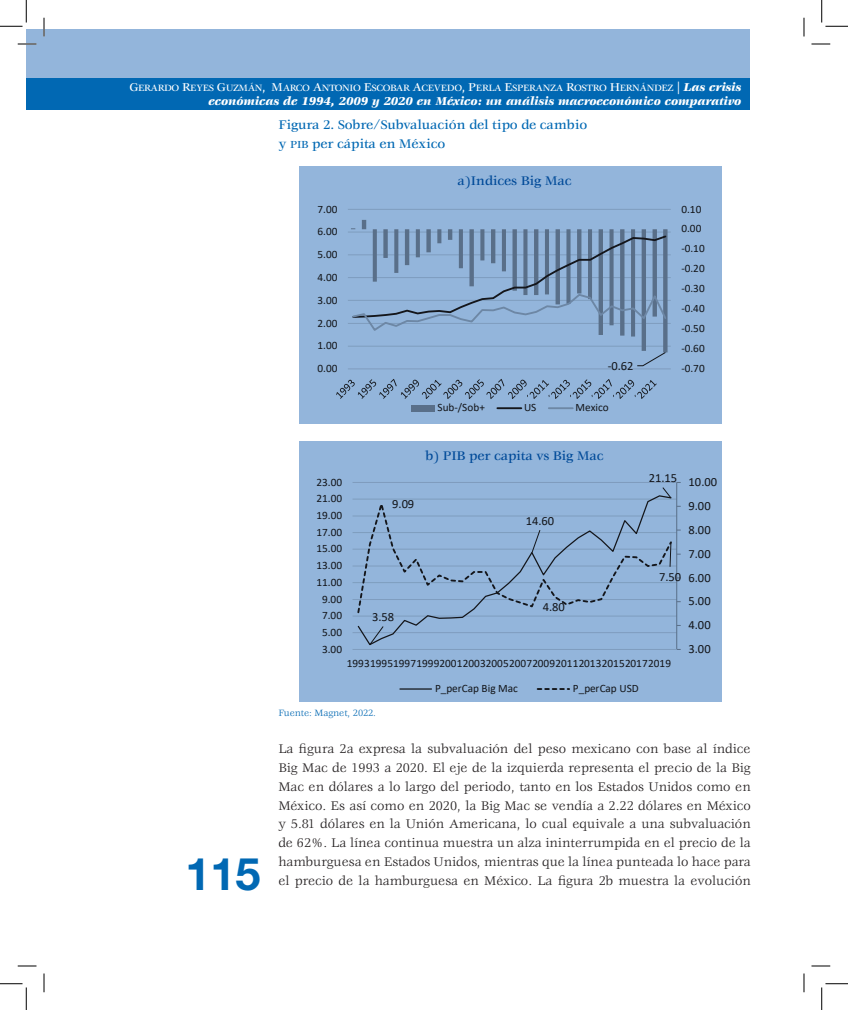
<style>
.page{position:relative;width:848px;height:1010px;background:#fff}
.page>*{position:absolute;margin:0;border:0;box-sizing:border-box;transform-origin:0 0}
.t1{font:700 45px "Helvetica Neue LT Std";color:#0168b3}
.TXT_01{font:13.75px/18.8px "Veljovic Std";color:#231f20;text-align:justify}
.SUBTITULOS{font:500 13.75px "Veljovic";letter-spacing:-.01em;color:#0168b3}
.t2{font:italic 900 12.5px "Veljovic Std";letter-spacing:-.01em;color:#fff}
.t3{font:12.5px "Calibri";letter-spacing:-.005em;color:#231f20}
.t4{font:11.25px "Calibri";color:#231f20}
.t5{font:10px "Veljovic Medium SC800";letter-spacing:-.03em;color:#fff}
.FUENTE{font:10px "Veljovic Std";letter-spacing:-.01em;color:#0168b3}
.s1{font-size:12.5px}
.s2{font-family:"Veljovic";font-weight:500;font-size:12.5px}
.s3{font-family:"Veljovic Std";font-weight:900;font-style:italic;font-size:12.5px}
.s4{font-size:11.25px}
</style>
<div class="page">
<div style="left:26px;top:29px;width:723px;height:56px;background:#93b5db"></div>
<div style="left:26px;top:78px;width:723px;height:32px;background:#0168b3"></div>
<svg style="left:299px;top:166px;width:422px;height:257px;background:#8cadd1"></svg>
<svg style="left:299px;top:441px;width:422px;height:260px;background:#90b1d7"></svg>
<svg style="left:18px;top:43px;width:18px;height:2px"></svg>
<svg style="left:811px;top:43px;width:18px;height:2px"></svg>
<svg style="left:18px;top:965px;width:18px;height:1px"></svg>
<svg style="left:811px;top:965px;width:18px;height:1px"></svg>
<svg style="left:43px;top:18px;width:2px;height:18px"></svg>
<svg style="left:43px;top:973px;width:2px;height:18px"></svg>
<svg style="left:803px;top:18px;width:1px;height:18px"></svg>
<svg style="left:803px;top:973px;width:1px;height:18px"></svg>
<svg style="left:0;top:0;width:27px;height:27px"></svg>
<svg style="left:0;top:983px;width:27px;height:26px"></svg>
<svg style="left:821px;top:0;width:26px;height:27px"></svg>
<svg style="left:821px;top:983px;width:26px;height:26px"></svg>
<p class="t5" style="left:129px;top:82px;width:613px"><span class="s1">G</span>ERARDO <span class="s1">R</span>EYES <span class="s1">G</span>UZMÁN<span class="s1">, M</span>ARCO <span class="s1">A</span>NTONIO <span class="s1">E</span>SCOBAR <span class="s1">A</span>CEVEDO<span class="s1">, P</span>ERLA <span class="s1">E</span>SPERANZA <span class="s1">R</span>OSTRO <span class="s1">H</span>ERNÁNDEZ <span class="s2">|</span> <span class="s3">Las crisis</span></p>
<p class="t2" style="left:208px;top:94px;width:534px">económicas de 1994, 2009 y 2020 en México: un análisis macroeconómico comparativo</p>
<p class="SUBTITULOS" style="left:278px;top:117px;width:310px">Figura 2. Sobre/Subvaluación del tipo de cambio</p>
<p class="SUBTITULOS" style="left:278px;top:136px;width:168px">y <span class="s4">PIB</span> per cápita en México</p>
<p class="SUBTITULOS" style="left:457px;top:173px;width:115px">a)Indices Big Mac</p>
<h1 class="t1" style="left:185px;top:845px;width:77px">115</h1>
<p class="t4" style="left:317px;top:201px;width:22px">7.00</p>
<p class="t4" style="left:681px;top:201px;width:22px">0.10</p>
<p class="t4" style="left:317px;top:224px;width:22px">6.00</p>
<p class="t4" style="left:681px;top:221px;width:22px">0.00</p>
<p class="t4" style="left:317px;top:246px;width:22px">5.00</p>
<p class="t4" style="left:681px;top:241px;width:25px">-0.10</p>
<p class="t4" style="left:317px;top:269px;width:22px">4.00</p>
<p class="t4" style="left:681px;top:261px;width:25px">-0.20</p>
<p class="t4" style="left:681px;top:281px;width:25px">-0.30</p>
<p class="t4" style="left:317px;top:292px;width:22px">3.00</p>
<p class="t4" style="left:681px;top:300px;width:25px">-0.40</p>
<p class="t4" style="left:317px;top:315px;width:22px">2.00</p>
<p class="t4" style="left:681px;top:320px;width:25px">-0.50</p>
<p class="t4" style="left:317px;top:337px;width:22px">1.00</p>
<p class="t4" style="left:681px;top:340px;width:25px">-0.60</p>
<p class="t4" style="left:317px;top:360px;width:22px">0.00</p>
<p class="t3" style="left:607px;top:357px;width:27px">-0.62</p>
<p class="t4" style="left:681px;top:360px;width:25px">-0.70</p>
<p class="t4" style="left:437px;top:400px;width:49px">Sub-/Sob+</p>
<p class="t4" style="left:524px;top:400px;width:14px">US</p>
<p class="t4" style="left:575px;top:400px;width:35px">Mexico</p>
<p class="SUBTITULOS" style="left:425px;top:448px;width:180px">b) PIB per capita vs Big Mac</p>
<p class="t4" style="left:316px;top:474px;width:27px">23.00</p>
<p class="t3" style="left:648px;top:469px;width:30px">21.15</p>
<p class="t3" style="left:688px;top:473px;width:30px">10.00</p>
<p class="t4" style="left:316px;top:490px;width:27px">21.00</p>
<p class="t4" style="left:316px;top:507px;width:27px">19.00</p>
<p class="t4" style="left:316px;top:524px;width:27px">17.00</p>
<p class="t3" style="left:392px;top:495px;width:23px">9.09</p>
<p class="t3" style="left:525px;top:512px;width:30px">14.60</p>
<p class="t3" style="left:688px;top:497px;width:24px">9.00</p>
<p class="t3" style="left:688px;top:521px;width:24px">8.00</p>
<p class="t4" style="left:316px;top:541px;width:27px">15.00</p>
<p class="t3" style="left:688px;top:544px;width:24px">7.00</p>
<p class="t4" style="left:316px;top:557px;width:27px">13.00</p>
<p class="t4" style="left:316px;top:574px;width:27px">11.00</p>
<p class="t3" style="left:659px;top:567px;width:23px">7.50</p>
<p class="t3" style="left:688px;top:568px;width:24px">6.00</p>
<p class="t4" style="left:322px;top:591px;width:22px">9.00</p>
<p class="t4" style="left:322px;top:607px;width:22px">7.00</p>
<p class="t4" style="left:322px;top:624px;width:22px">5.00</p>
<p class="t3" style="left:372px;top:608px;width:23px">3.58</p>
<p class="t3" style="left:542px;top:597px;width:23px">4.80</p>
<p class="t3" style="left:688px;top:592px;width:24px">5.00</p>
<p class="t3" style="left:688px;top:616px;width:24px">4.00</p>
<p class="t4" style="left:322px;top:641px;width:22px">3.00</p>
<p class="t3" style="left:688px;top:640px;width:24px">3.00</p>
<p class="t4" style="left:347px;top:655px;width:325px">19931995199719992001200320052007200920112013201520172019</p>
<p class="t4" style="left:435px;top:680px;width:84px">P_perCap Big Mac</p>
<p class="t4" style="left:572px;top:680px;width:67px">P_perCap USD</p>
<p class="FUENTE" style="left:278px;top:707px;width:99px">Fuente: Magnet, 2022.</p>
<p class="TXT_01" style="left:278px;top:740px;width:474px">La figura 2a expresa la subvaluación del peso mexicano con base al índice Big Mac de 1993 a 2020. El eje de la izquierda representa el precio de la Big Mac en dólares a lo largo del periodo, tanto en los Estados Unidos como en México. Es así como en 2020, la Big Mac se vendía a 2.22 dólares en México y 5.81 dólares en la Unión Americana, lo cual equivale a una subvaluación de 62%. La línea continua muestra un alza ininterrumpida en el precio de la hamburguesa en Estados Unidos, mientras que la línea punteada lo hace para el precio de la hamburguesa en México. La figura 2b muestra la evolución</p>
</div>
